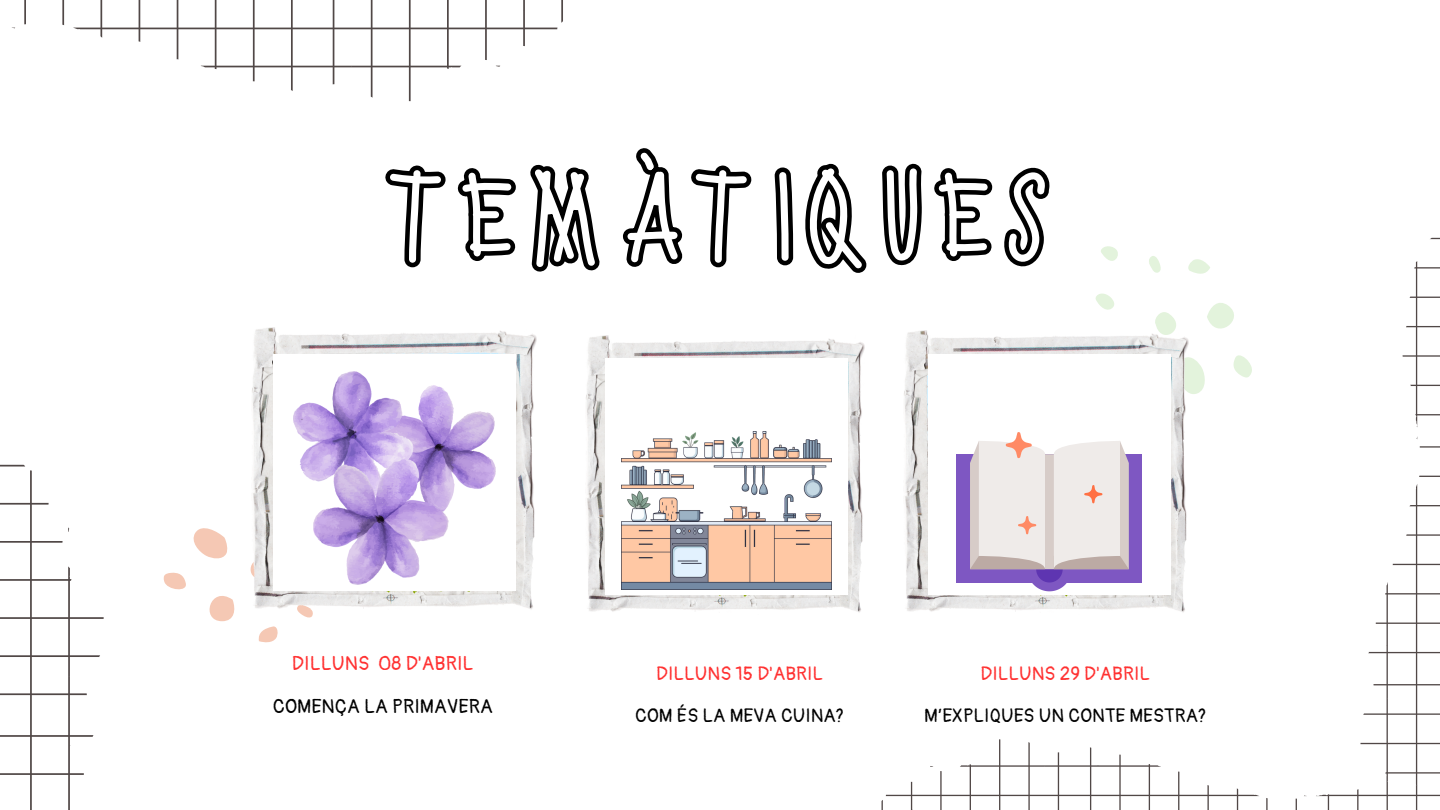
<style>
.page{position:relative;width:1440px;height:810px;background:#fff}
.page>*{position:absolute;margin:0;border:0;box-sizing:border-box;transform-origin:0 0}
.t1{font:19.6px "Pangolin";color:#000}
.t2{font:19.6px "Pangolin";color:#ff3131}
.t3{font:19px "Pangolin";color:#000}
.t4{font:19px "Pangolin";color:#ff3131}
</style>
<div class="page">
<svg style="left:1363px;top:237px;width:77px;height:502px"></svg>
<svg style="left:881px;top:739px;width:559px;height:71px"></svg>
<svg style="left:385px;top:148px;width:665px;height:125px"></svg>
<svg style="left:163px;top:528px;width:115px;height:115px"></svg>
<svg style="left:299px;top:612px;width:14px;height:6px"></svg>
<img style="left:252px;top:327px;width:284px;height:285px">
<img style="left:586px;top:336px;width:278px;height:277px">
<svg style="left:1188px;top:259px;width:22px;height:15px"></svg>
<svg style="left:1155px;top:303px;width:97px;height:91px"></svg>
<svg style="left:1149px;top:256px;width:12px;height:17px"></svg>
<svg style="left:1095px;top:293px;width:19px;height:17px"></svg>
<svg style="left:1101px;top:246px;width:17px;height:15px"></svg>
<img style="left:904px;top:330px;width:284px;height:282px">
<svg style="left:0;top:464px;width:104px;height:346px"></svg>
<svg style="left:12px;top:0;width:551px;height:101px"></svg>
<div style="left:273px;top:354px;width:243px;height:237px;background:#fff"></div>
<div style="left:605px;top:358px;width:242px;height:237px;background:#fff"></div>
<div style="left:928px;top:354px;width:243px;height:241px;background:#fff"></div>
<img style="left:294px;top:372px;width:201px;height:213px">
<img style="left:621px;top:432px;width:210px;height:157px">
<div style="left:957px;top:454px;width:185px;height:128px;background:#7e57c2"></div>
<svg style="left:970px;top:432px;width:159px;height:159px"></svg>
<p class="t2" style="left:292px;top:651px;width:183px">DILLUNS 08 D'ABRIL</p>
<p class="t1" style="left:273px;top:695px;width:222px">COMENÇA LA PRIMAVERA</p>
<p class="t4" style="left:656px;top:662px;width:168px">DILLUNS 15 D'ABRIL</p>
<p class="t3" style="left:635px;top:704px;width:211px">COM ÉS LA MEVA CUINA?</p>
<p class="t4" style="left:980px;top:662px;width:171px">DILLUNS 29 D'ABRIL</p>
<p class="t3" style="left:924px;top:704px;width:284px">M’EXPLIQUES UN CONTE MESTRA?</p>
</div>
